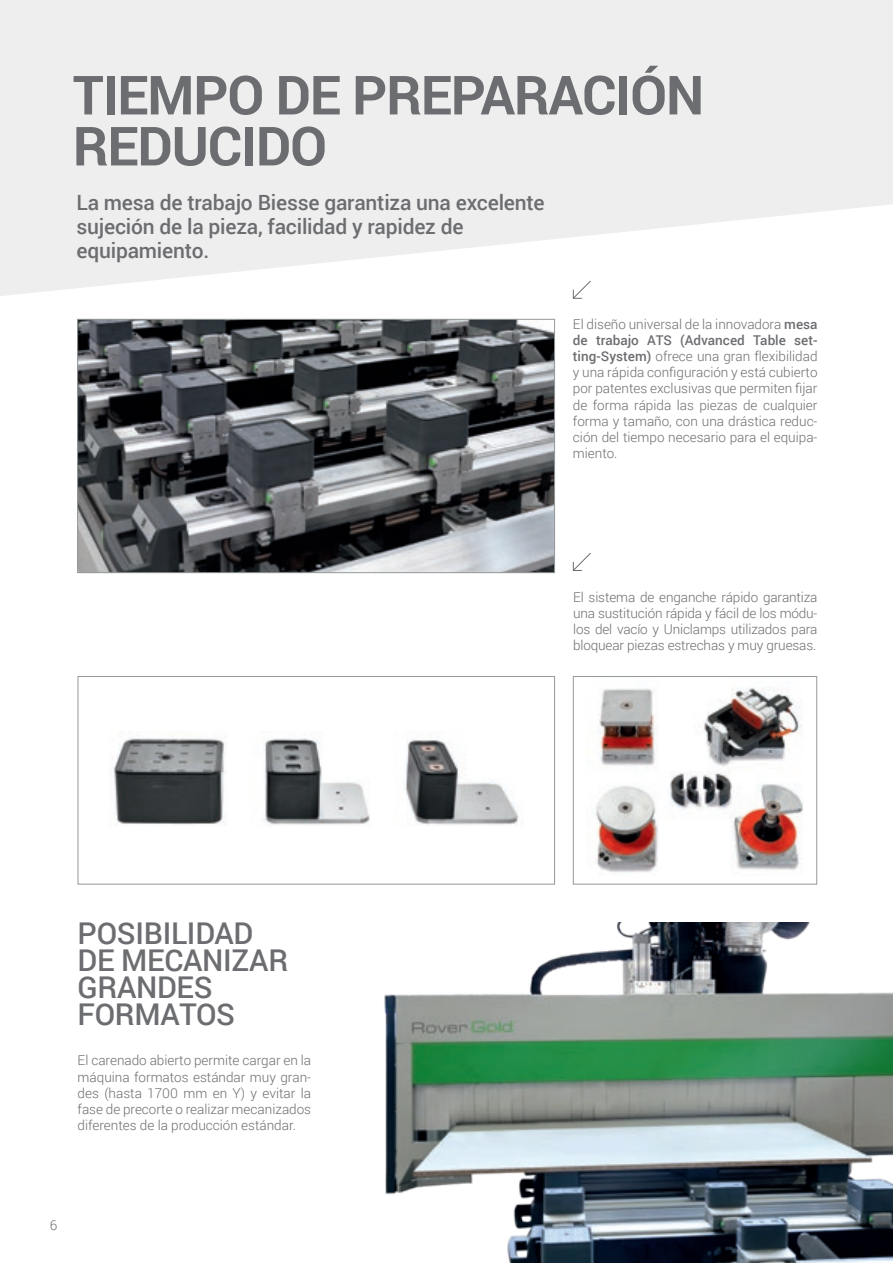
<style>
.page{position:relative;width:893px;height:1263px;background:#fff}
.page>*{position:absolute;margin:0;border:0;box-sizing:border-box;transform-origin:0 0}
._1_TITOLO_GRIGIO{font:700 54px/51px "Roboto";letter-spacing:-.02em;color:#6c6d70}
.t1{font:500 30px/27px "Roboto";letter-spacing:-.01em;color:#6c6d70}
.t2{font:500 21px/24px "Roboto";letter-spacing:-.01em;color:#6c6d70}
.t3{font:300 13.5px/16.2px "Roboto";color:#6c6d70;text-align:justify}
.s1{font-weight:500}
</style>
<div class="page">
<svg style="left:0;top:0;width:893px;height:296px;fill:#eeeeef"></svg>
<img style="left:79px;top:321px;width:474px;height:250px">
<div style="left:77px;top:319px;width:478px;height:254px;border:1px solid #94999a"></div>
<img style="left:109px;top:732px;width:410px;height:93px">
<img style="left:595px;top:687px;width:208px;height:186px">
<div style="left:573px;top:676px;width:244px;height:208px;border:1px solid #94999a"></div>
<div style="left:78px;top:676px;width:477px;height:208px;border:1px solid #94999a"></div>
<svg style="left:572px;top:280px;width:20px;height:19px"></svg>
<img style="left:384px;top:923px;width:509px;height:340px">
<svg style="left:572px;top:553px;width:19px;height:18px"></svg>
<p class="_1_TITOLO_GRIGIO" style="left:73px;top:68px;width:633px">TIEMPO DE PREPARACIÓN<br>REDUCIDO</p>
<p class="t2" style="left:77px;top:190px;width:470px">La mesa de trabajo Biesse garantiza una excelente sujeción de la pieza, facilidad y rapidez de equipamiento.</p>
<p class="t3" style="left:573px;top:315px;width:246px">El diseño universal de la innovadora <span class="s1">mesa de trabajo ATS (Advanced Table set&shy;ting-System)</span> ofrece una gran flexibilidad y una rápida configuración y está cubierto por patentes exclusivas que permiten fijar de forma rápida las piezas de cualquier forma y tamaño, con una drástica reduc&shy;ción del tiempo necesario para el equipa&shy;miento.</p>
<p class="t3" style="left:573px;top:588px;width:246px">El sistema de enganche rápido garantiza una sustitución rápida y fácil de los módu&shy;los del vacío y Uniclamps utilizados para bloquear piezas estrechas y muy gruesas.</p>
<p class="t1" style="left:78px;top:919px;width:212px">POSIBILIDAD<br>DE MECANIZAR<br>GRANDES<br>FORMATOS</p>
<p class="t3" style="left:78px;top:1052px;width:235px">El carenado abierto permite cargar en la máquina formatos estándar muy gran&shy;des (hasta 1700 mm en Y) y evitar la fase de precorte o realizar mecanizados diferentes de la producción estándar.</p>
<p class="t3" style="left:50px;top:1216px;width:9px">6</p>
</div>
